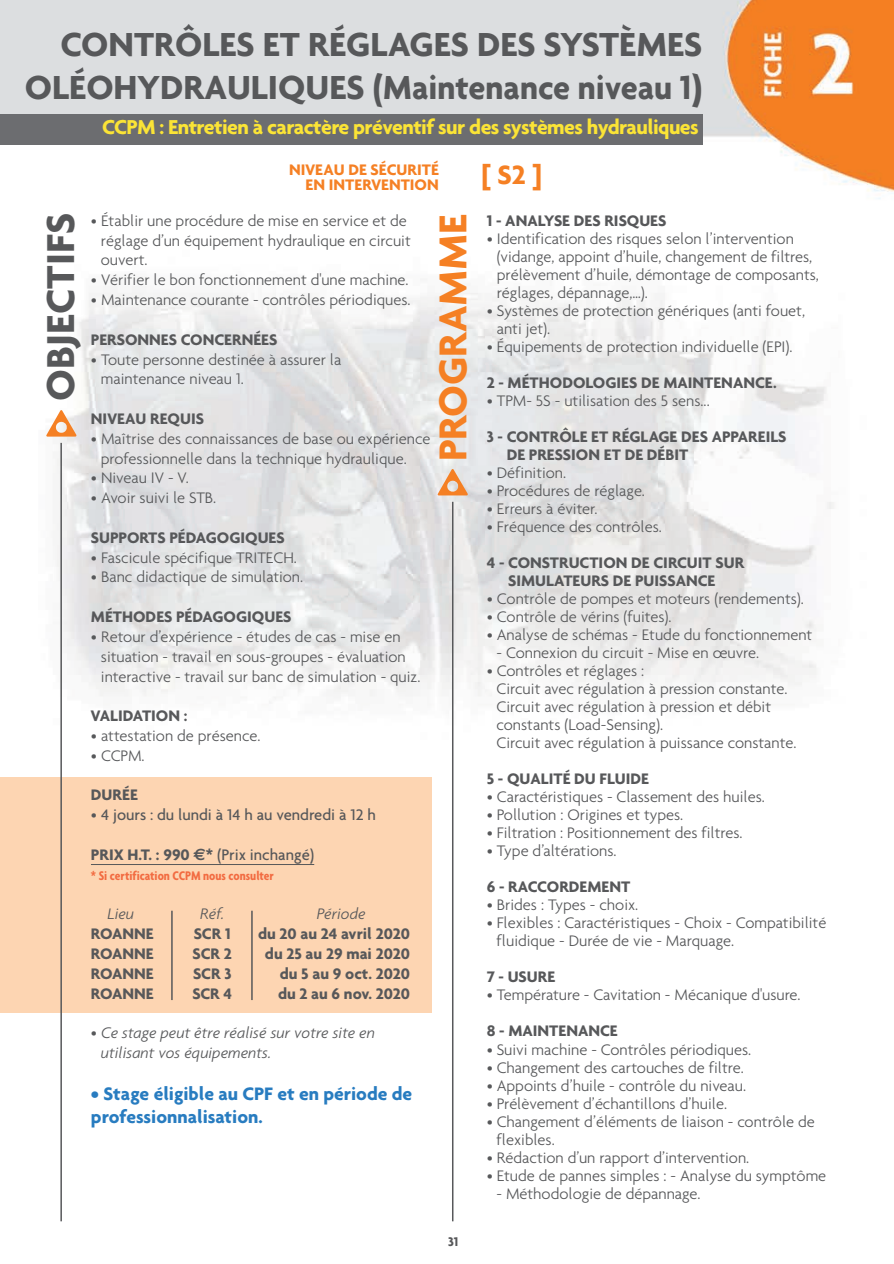
<style>
.page{position:relative;width:894px;height:1264px;background:#fff}
.page>*{position:absolute;margin:0;border:0;box-sizing:border-box;transform-origin:0 0}
.t1{font:700 42px "Agenda";color:#57585a}
.t2{font:700 42px "Agenda";color:#f58024}
.t3{font:700 36px/43.2px "Agenda";color:#57585a;text-align:right}
.t4{font:700 28.5px "Agenda";color:#f58024}
.t5{font:700 21.75px "Agenda";letter-spacing:-.025em;color:#fbe436}
.t6{font:700 19.5px/23.4px "Agenda";color:#287cc0}
.t7{font:300 16.5px/18px "Agenda";color:#57585a}
.t8{font:700 16.5px/18px "Agenda";color:#57585a}
.t9{font:italic 300 16.5px/19.8px "Agenda";color:#57585a}
.t10{font:500 16.5px "Agenda";color:#57585a}
.t11{font:700 16.5px/15px "Agenda";color:#f58024;text-align:right}
.t12{font:700 condensed 13.5px "Agenda";color:#f26b41}
.t13{font:700 13.5px "Agenda";color:#57585a}
.s1{font-weight:300}
.s2{font-weight:700}
.s3{font-family:"Euro Sans";font-weight:700}
.s4{font-style:normal}
</style>
<div class="page">
<img style="left:0;top:0;width:893px;height:1222px">
<div style="left:0;top:777px;width:431px;height:235px;background:#fdd5b2"></div>
<hr style="left:91px;top:863px;width:223px;height:1px;background:#57585a">
<hr style="left:171px;top:910px;width:2px;height:89px;background:#57585a">
<hr style="left:251px;top:910px;width:1px;height:89px;background:#57585a">
<hr style="left:452px;top:501px;width:1px;height:719px;background:#57585a">
<svg style="left:46px;top:410px;width:31px;height:26px"></svg>
<svg style="left:437px;top:468px;width:31px;height:27px"></svg>
<hr style="left:60px;top:443px;width:2px;height:777px;background:#57585a">
<div style="left:0;top:114px;width:702px;height:31px;background:#6c6d70"></div>
<h2 class="t3" style="left:25px;top:22px;width:678px">CONTRÔLES ET RÉGLAGES DES SYSTÈMES<br>OLÉOHYDRAULIQUES (Maintenance niveau 1)</h2>
<h3 class="t5" style="left:102px;top:114px;width:598px">CCPM : Entretien à caractère préventif sur des systèmes hydrauliques</h3>
<p class="t11" style="left:289px;top:162px;width:151px">NIVEAU DE SÉCURITÉ<br>EN INTERVENTION</p>
<h3 class="t4" style="left:481px;top:157px;width:62px">[ S2 ]</h3>
<p class="t8" style="left:486px;top:211px;width:181px">1 - ANALYSE DES RISQUES</p>
<p class="t7" style="left:496px;top:229px;width:323px;text-indent:-10px">• Identification des risques selon l’intervention (vidange, appoint d’huile, changement de filtres, prélèvement d’huile, démontage de composants, réglages, dépannage,…).</p>
<p class="t7" style="left:496px;top:301px;width:310px;text-indent:-10px">• Systèmes de protection génériques (anti fouet, anti jet).</p>
<p class="t7" style="left:486px;top:337px;width:307px">• Équipements de protection individuelle (EPI).</p>
<p class="t8" style="left:486px;top:373px;width:291px">2 - MÉTHODOLOGIES DE MAINTENANCE.</p>
<p class="t7" style="left:486px;top:391px;width:224px">• TPM- 5S - utilisation des 5 sens...</p>
<p class="t8" style="left:506px;top:427px;width:281px;text-indent:-20px">3 - CONTRÔLE ET RÉGLAGE DES APPAREILS<br>DE PRESSION ET DE DÉBIT</p>
<p class="t7" style="left:486px;top:463px;width:81px">• Définition.</p>
<p class="t7" style="left:486px;top:481px;width:160px">• Procédures de réglage.</p>
<p class="t7" style="left:486px;top:499px;width:112px">• Erreurs à éviter.</p>
<p class="t7" style="left:486px;top:517px;width:177px">• Fréquence des contrôles.</p>
<p class="t8" style="left:486px;top:553px;width:259px;text-align:center">4 - CONSTRUCTION DE CIRCUIT SUR<br>SIMULATEURS DE PUISSANCE</p>
<p class="t7" style="left:486px;top:589px;width:318px">• Contrôle de pompes et moteurs (rendements).</p>
<p class="t7" style="left:486px;top:607px;width:186px">• Contrôle de vérins (fuites).</p>
<p class="t7" style="left:486px;top:625px;width:327px">• Analyse de schémas - Etude du fonctionnement</p>
<p class="t7" style="left:496px;top:643px;width:264px">- Connexion du circuit - Mise en œuvre.</p>
<p class="t7" style="left:496px;top:661px;width:301px;text-indent:-10px">• Contrôles et réglages :<br>Circuit avec régulation à pression constante.<br>Circuit avec régulation à pression et débit constants (Load-Sensing).<br>Circuit avec régulation à puissance constante.</p>
<p class="t8" style="left:486px;top:769px;width:164px">5 - QUALITÉ DU FLUIDE</p>
<p class="t7" style="left:486px;top:787px;width:279px">• Caractéristiques - Classement des huiles.</p>
<p class="t7" style="left:486px;top:805px;width:198px">• Pollution : Origines et types.</p>
<p class="t7" style="left:486px;top:823px;width:257px">• Filtration : Positionnement des filtres.</p>
<p class="t7" style="left:486px;top:841px;width:131px">• Type d’altérations.</p>
<p class="t8" style="left:486px;top:877px;width:145px">6 - RACCORDEMENT</p>
<p class="t7" style="left:486px;top:895px;width:153px">• Brides : Types - choix.</p>
<p class="t7" style="left:496px;top:913px;width:331px;text-indent:-10px">• Flexibles : Caractéristiques - Choix - Compatibilité fluidique - Durée de vie - Marquage.</p>
<p class="t8" style="left:486px;top:967px;width:70px">7 - USURE</p>
<p class="t7" style="left:486px;top:985px;width:315px">• Température - Cavitation - Mécanique d'usure.</p>
<p class="t8" style="left:486px;top:1021px;width:132px">8 - MAINTENANCE</p>
<p class="t7" style="left:486px;top:1039px;width:266px">• Suivi machine - Contrôles périodiques.</p>
<p class="t7" style="left:486px;top:1057px;width:258px">• Changement des cartouches de filtre.</p>
<p class="t7" style="left:486px;top:1075px;width:261px">• Appoints d’huile - contrôle du niveau.</p>
<p class="t7" style="left:486px;top:1093px;width:242px">• Prélèvement d’échantillons d’huile.</p>
<p class="t7" style="left:496px;top:1111px;width:319px;text-indent:-10px">• Changement d’éléments de liaison - contrôle de flexibles.</p>
<p class="t7" style="left:486px;top:1147px;width:264px">• Rédaction d’un rapport d’intervention.</p>
<p class="t7" style="left:486px;top:1165px;width:341px">• Etude de pannes simples : - Analyse du symptôme</p>
<p class="t7" style="left:496px;top:1183px;width:205px">- Méthodologie de dépannage.</p>
<p class="t7" style="left:101px;top:210px;width:311px;line-height:19.8px;text-indent:-10px">• Établir une procédure de mise en service et de réglage d’un équipement hydraulique en circuit ouvert.</p>
<p class="t7" style="left:91px;top:270px;width:319px">• Vérifier le bon fonctionnement d'une machine.</p>
<p class="t7" style="left:91px;top:290px;width:321px">• Maintenance courante - contrôles périodiques.</p>
<p class="t8" style="left:91px;top:330px;width:188px">PERSONNES CONCERNÉES</p>
<p class="t7" style="left:101px;top:349px;width:242px;line-height:19.8px;text-indent:-10px">• Toute personne destinée à assurer la maintenance niveau 1.</p>
<p class="t8" style="left:91px;top:409px;width:114px">NIVEAU REQUIS</p>
<p class="t7" style="left:101px;top:428px;width:331px;line-height:19.8px;text-indent:-10px">• Maîtrise des connaissances de base ou expérience professionnelle dans la technique hydraulique.</p>
<p class="t7" style="left:91px;top:468px;width:99px">• Niveau IV - V.</p>
<p class="t7" style="left:91px;top:488px;width:127px">• Avoir suivi le STB.</p>
<p class="t8" style="left:91px;top:528px;width:195px">SUPPORTS PÉDAGOGIQUES</p>
<p class="t7" style="left:91px;top:548px;width:207px">• Fascicule spécifique TRITECH.</p>
<p class="t7" style="left:91px;top:567px;width:214px">• Banc didactique de simulation.</p>
<p class="t8" style="left:91px;top:607px;width:202px">MÉTHODES PÉDAGOGIQUES</p>
<p class="t7" style="left:101px;top:626px;width:321px;line-height:19.8px;text-indent:-10px">• Retour d’expérience - études de cas - mise en situation - travail en sous-groupes - évaluation interactive - travail sur banc de simulation - quiz.</p>
<p class="t8" style="left:91px;top:706px;width:98px">VALIDATION :</p>
<p class="t7" style="left:91px;top:726px;width:171px">• attestation de présence.</p>
<p class="t7" style="left:91px;top:746px;width:55px">• CCPM.</p>
<p class="t8" style="left:91px;top:785px;width:48px">DURÉE</p>
<p class="t10" style="left:91px;top:804px;width:286px"><span class="s1">•</span> 4 jours : du lundi à 14 h au vendredi à 12 h</p>
<p class="t10" style="left:91px;top:844px;width:225px"><span class="s2">PRIX H.T. : 990</span> <span class="s3">€</span><span class="s2">*</span> (Prix inchangé)</p>
<p class="t12" style="left:91px;top:866px;width:184px">* Si certification CCPM nous consulter</p>
<p class="t9" style="left:107px;top:903px;width:28px">Lieu</p>
<p class="t9" style="left:200px;top:903px;width:25px">Réf.</p>
<p class="t9" style="left:316px;top:903px;width:50px">Période</p>
<p class="t8" style="left:91px;top:924px;width:64px">ROANNE</p>
<p class="t8" style="left:194px;top:924px;width:38px">SCR 1</p>
<p class="t8" style="left:258px;top:924px;width:153px">du 20 au 24 avril 2020</p>
<p class="t8" style="left:91px;top:944px;width:64px">ROANNE</p>
<p class="t8" style="left:192px;top:944px;width:41px">SCR 2</p>
<p class="t8" style="left:265px;top:944px;width:147px">du 25 au 29 mai 2020</p>
<p class="t8" style="left:91px;top:963px;width:64px">ROANNE</p>
<p class="t8" style="left:193px;top:963px;width:40px">SCR 3</p>
<p class="t8" style="left:280px;top:963px;width:132px">du 5 au 9 oct. 2020</p>
<p class="t8" style="left:91px;top:983px;width:64px">ROANNE</p>
<p class="t8" style="left:192px;top:983px;width:41px">SCR 4</p>
<p class="t8" style="left:278px;top:983px;width:134px">du 2 au 6 nov. 2020</p>
<p class="t9" style="left:101px;top:1022px;width:275px;text-indent:-10px"><span class="s4">•</span> Ce stage peut être réalisé sur votre site en utilisant vos équipements.</p>
<p class="t6" style="left:91px;top:1081px;width:323px">• Stage éligible au CPF et en période de professionnalisation.</p>
<h1 class="t1" style="left:35px;top:401px;width:189px;rotate:-90deg">OBJECTIFS</h1>
<h1 class="t2" style="left:427px;top:461px;width:249px;rotate:-90deg">PROGRAMME</h1>
<p class="t13" style="left:448px;top:1232px;width:12px">31</p>
</div>
